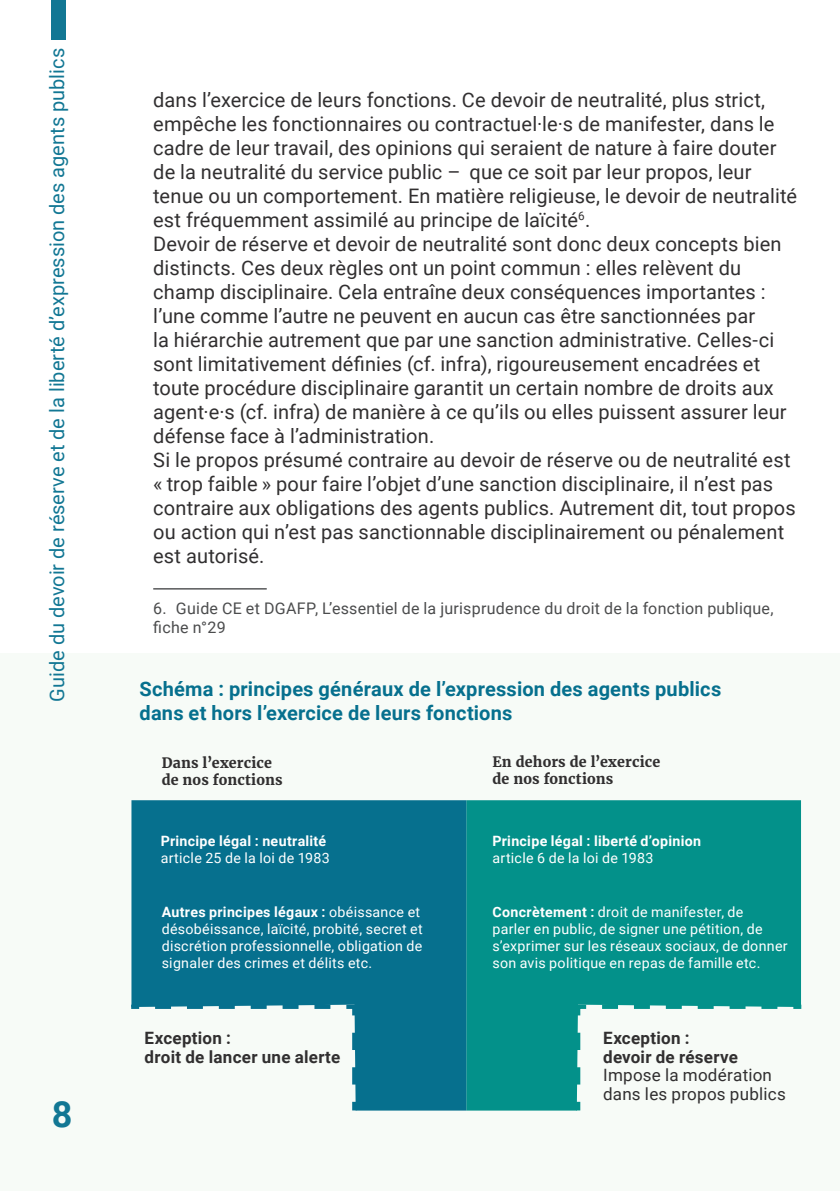
<style>
.page{position:relative;width:840px;height:1191px;background:#fff}
.page>*{position:absolute;margin:0;border:0;box-sizing:border-box;transform-origin:0 0}
.t1{font:700 36px "Roboto";color:#127794}
.t2{font:20px/24px "Roboto";letter-spacing:.005em;color:#312f30}
.Titre_2{font:700 20px/24px "Roboto";letter-spacing:.01em;color:#06708e}
.Basic_roboto{font:20px "Roboto";color:#127794}
.t3{font:700 17px "Roboto";letter-spacing:.015em;color:#312f30}
.t4{font:17px/19px "Roboto";letter-spacing:.015em;color:#312f30}
.Notes_de_bas_de_page{font:16px/19.2px "Roboto";letter-spacing:.015em;color:#4b4c4d}
.t5{font:14.2px/17px "Roboto";letter-spacing:.02em;color:#fff}
.t6{font:700 14.2px/17px "Merriweather";letter-spacing:.01em;color:#312f30}
.t7{font:700 14.2px "Roboto";letter-spacing:.02em;color:#fff}
.s1{font-weight:700}
</style>
<div class="page">
<div style="left:0;top:653px;width:839px;height:538px;background:#f7fbf7"></div>
<div style="left:51px;top:0;width:14px;height:39px;background:#127794"></div>
<hr style="left:153px;top:588px;width:113px;height:1px;background:#57585a">
<div style="left:466px;top:800px;width:334px;height:310px;background:#03918a"></div>
<div style="left:131px;top:800px;width:335px;height:310px;background:#06708e"></div>
<svg style="left:573px;top:1002px;width:229px;height:109px"></svg>
<svg style="left:131px;top:1002px;width:227px;height:109px"></svg>
<p class="Basic_roboto" style="left:43px;top:702px;width:655px;rotate:-90deg">Guide du devoir de réserve et de la liberté d’expression des agents publics</p>
<p class="t1" style="left:52px;top:1089px;width:22px">8</p>
<p class="t2" style="left:153px;top:87px;width:645px">dans l’exercice de leurs fonctions. Ce devoir de neutralité, plus strict, empêche les fonctionnaires ou contractuel·le·s de manifester, dans le cadre de leur travail, des opinions qui seraient de nature à faire douter de la neutralité du service public – que ce soit par leur propos, leur tenue ou un comportement. En matière religieuse, le devoir de neutralité est fréquemment assimilé au principe de laïcité<sup>6</sup>.</p>
<p class="t2" style="left:153px;top:231px;width:629px">Devoir de réserve et devoir de neutralité sont donc deux concepts bien distincts. Ces deux règles ont un point commun : elles relèvent du champ disciplinaire. Cela entraîne deux conséquences importantes :</p>
<p class="t2" style="left:153px;top:303px;width:634px">l’une comme l’autre ne peuvent en aucun cas être sanctionnées par<br>la hiérarchie autrement que par une sanction administrative. Celles-ci sont limitativement définies (cf. infra), rigoureusement encadrées et toute procédure disciplinaire garantit un certain nombre de droits aux agent·e·s (cf. infra) de manière à ce qu’ils ou elles puissent assurer leur défense face à l’administration.</p>
<p class="t2" style="left:153px;top:447px;width:643px">Si le propos présumé contraire au devoir de réserve ou de neutralité est « trop faible » pour faire l’objet d’une sanction disciplinaire, il n’est pas contraire aux obligations des agents publics. Autrement dit, tout propos ou action qui n’est pas sanctionnable disciplinairement ou pénalement est autorisé.</p>
<p class="Notes_de_bas_de_page" style="left:153px;top:598px;width:621px">6. Guide CE et DGAFP, L’essentiel de la jurisprudence du droit de la fonction publique, fiche n°29</p>
<p class="Titre_2" style="left:139px;top:675px;width:583px">Schéma : principes généraux de l’expression des agents publics dans et hors l’exercice de leurs fonctions</p>
<p class="t6" style="left:162px;top:754px;width:122px">Dans l’exercice de nos fonctions</p>
<p class="t6" style="left:492px;top:753px;width:169px">En dehors de l’exercice de nos fonctions</p>
<p class="t7" style="left:161px;top:831px;width:167px">Principe légal : neutralité</p>
<p class="t5" style="left:161px;top:849px;width:171px">article 25 de la loi de 1983</p>
<p class="t7" style="left:492px;top:831px;width:210px">Principe légal : liberté d’opinion</p>
<p class="t5" style="left:492px;top:849px;width:162px">article 6 de la loi de 1983</p>
<p class="t5" style="left:162px;top:902px;width:262px"><span class="s1">Autres principes légaux :</span> obéissance et désobéissance, laïcité, probité, secret et discrétion professionnelle, obligation de signaler des crimes et délits etc.</p>
<p class="t5" style="left:492px;top:902px;width:296px"><span class="s1">Concrètement :</span> droit de manifester, de<br>parler en public, de signer une pétition, de s’exprimer sur les réseaux sociaux, de donner son avis politique en repas de famille etc.</p>
<p class="t3" style="left:144px;top:1025px;width:88px">Exception :</p>
<p class="t3" style="left:144px;top:1044px;width:197px">droit de lancer une alerte</p>
<p class="t3" style="left:602px;top:1025px;width:88px">Exception :</p>
<p class="t3" style="left:602px;top:1044px;width:136px">devoir de réserve</p>
<p class="t4" style="left:602px;top:1064px;width:184px">Impose la modération dans les propos publics</p>
</div>
